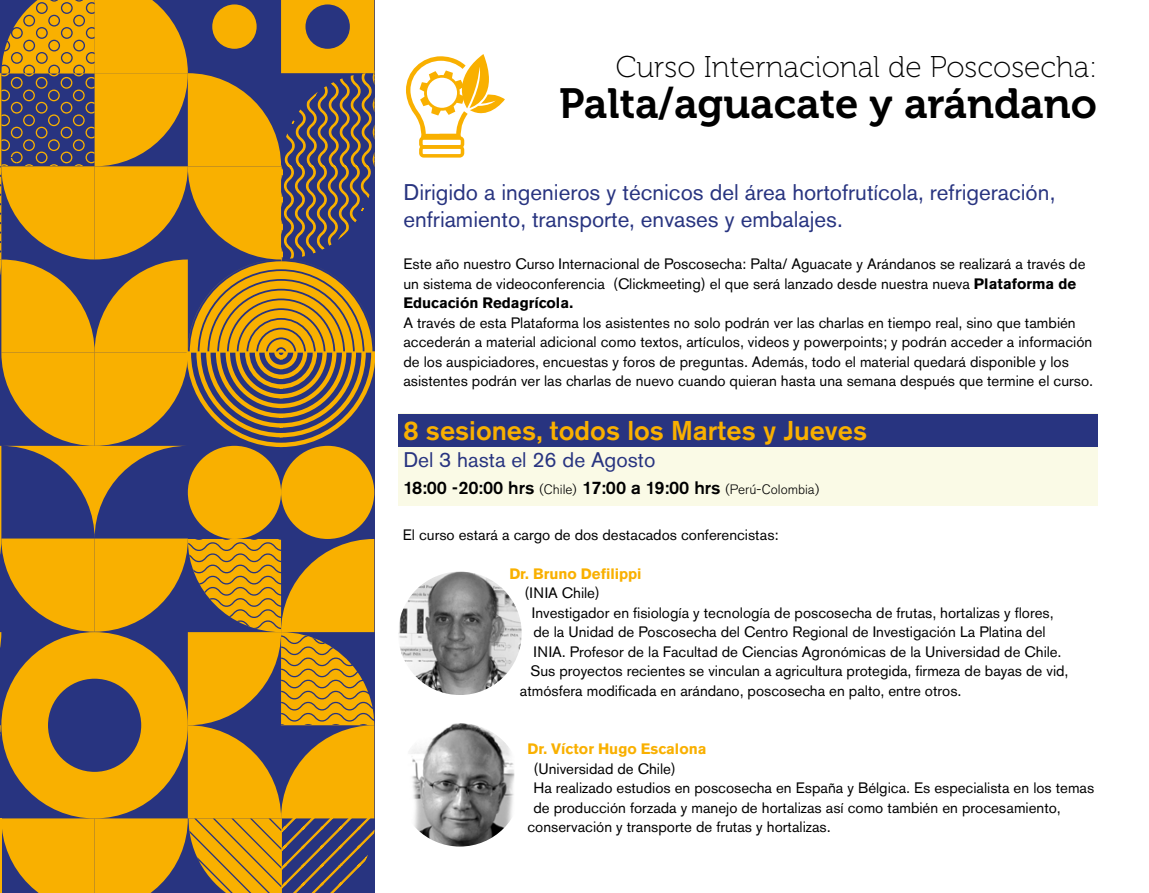
<style>
.page{position:relative;width:1149px;height:893px;background:#fff}
.page>*{position:absolute;margin:0;border:0;box-sizing:border-box;transform-origin:0 0}
.t1{font:42px "Museo 700";color:#000}
.t2{font:30px "Museo 100";color:#000}
.t3{font:500 27px "Akzidenz Grotesk BQ";color:#f9b000}
.t4{font:22.5px/27px "Akzidenz Grotesk BQ";color:#283480}
.t5{font:21px "Akzidenz Grotesk BQ";color:#283480}
.t6{font:500 18px "Akzidenz Grotesk BQ";color:#000}
.t7{font:15px/19.5px "Akzidenz Grotesk BQ";color:#000}
.t8{font:700 15px "Akzidenz Grotesk BQ";color:#f9b000}
.s1{font-weight:700}
.s2{font-weight:300;font-size:13.5px}
</style>
<div class="page">
<div style="left:398px;top:414px;width:699px;height:92px;background:#fafae6"></div>
<div style="left:398px;top:414px;width:699px;height:32px;background:#283480"></div>
<svg style="left:0;top:0;width:374px;height:893px"></svg>
<svg style="left:406px;top:54px;width:99px;height:104px"></svg>
<img style="left:398px;top:572px;width:123px;height:123px;border-radius:62px">
<img style="left:398px;top:723px;width:123px;height:123px;border-radius:62px">
<h2 class="t2" style="left:615px;top:51px;width:483px">Curso Internacional de Poscosecha:</h2>
<h1 class="t1" style="left:559px;top:80px;width:539px">Palta/aguacate y arándano</h1>
<h3 class="t4" style="left:403px;top:179px;width:653px">Dirigido a ingenieros y técnicos del área hortofrutícola, refrigeración, enfriamiento, transporte, envases y embalajes.</h3>
<p class="t7" style="left:403px;top:254px;width:683px">Este año nuestro Curso Internacional de Poscosecha: Palta/ Aguacate y Arándanos se realizará a través de un sistema de videoconferencia (Clickmeeting) el que será lanzado desde nuestra nueva <span class="s1">Plataforma de<br>Educación Redagrícola.</span></p>
<p class="t7" style="left:403px;top:313px;width:690px">A través de esta Plataforma los asistentes no solo podrán ver las charlas en tiempo real, sino que también accederán a material adicional como textos, artículos, videos y powerpoints; y podrán acceder a información de los auspiciadores, encuestas y foros de preguntas. Además, todo el material quedará disponible y los asistentes podrán ver las charlas de nuevo cuando quieran hasta una semana después que termine el curso.</p>
<h3 class="t3" style="left:403px;top:414px;width:465px">8 sesiones, todos los Martes y Jueves</h3>
<h3 class="t5" style="left:403px;top:447px;width:253px">Del 3 hasta el 26 de Agosto</h3>
<p class="t6" style="left:403px;top:477px;width:417px">18:00 -20:00 hrs <span class="s2">(Chile)</span> 17:00 a 19:00 hrs <span class="s2">(Perú-Colombia)</span></p>
<p class="t7" style="left:402px;top:525px;width:377px">El curso estará a cargo de dos destacados conferencistas:</p>
<p class="t8" style="left:509px;top:565px;width:134px">Dr. Bruno Defilippi</p>
<p class="t7" style="left:524px;top:583px;width:77px">(INIA Chile)</p>
<p class="t7" style="left:531px;top:603px;width:523px">Investigador en fisiología y tecnología de poscosecha de frutas, hortalizas y flores,</p>
<p class="t7" style="left:533px;top:622px;width:513px">de la Unidad de Poscosecha del Centro Regional de Investigación La Platina del</p>
<p class="t7" style="left:533px;top:642px;width:529px">INIA. Profesor de la Facultad de Ciencias Agronómicas de la Universidad de Chile.</p>
<p class="t7" style="left:530px;top:661px;width:539px">Sus proyectos recientes se vinculan a agricultura protegida, firmeza de bayas de vid,</p>
<p class="t7" style="left:519px;top:681px;width:443px">atmósfera modificada en arándano, poscosecha en palto, entre otros.</p>
<p class="t8" style="left:527px;top:740px;width:181px">Dr. Víctor Hugo Escalona</p>
<p class="t7" style="left:533px;top:759px;width:144px">(Universidad de Chile)</p>
<p class="t7" style="left:533px;top:778px;width:562px">Ha realizado estudios en poscosecha en España y Bélgica. Es especialista en los temas</p>
<p class="t7" style="left:533px;top:798px;width:528px">de producción forzada y manejo de hortalizas así como también en procesamiento,</p>
<p class="t7" style="left:527px;top:817px;width:304px">conservación y transporte de frutas y hortalizas.</p>
</div>
